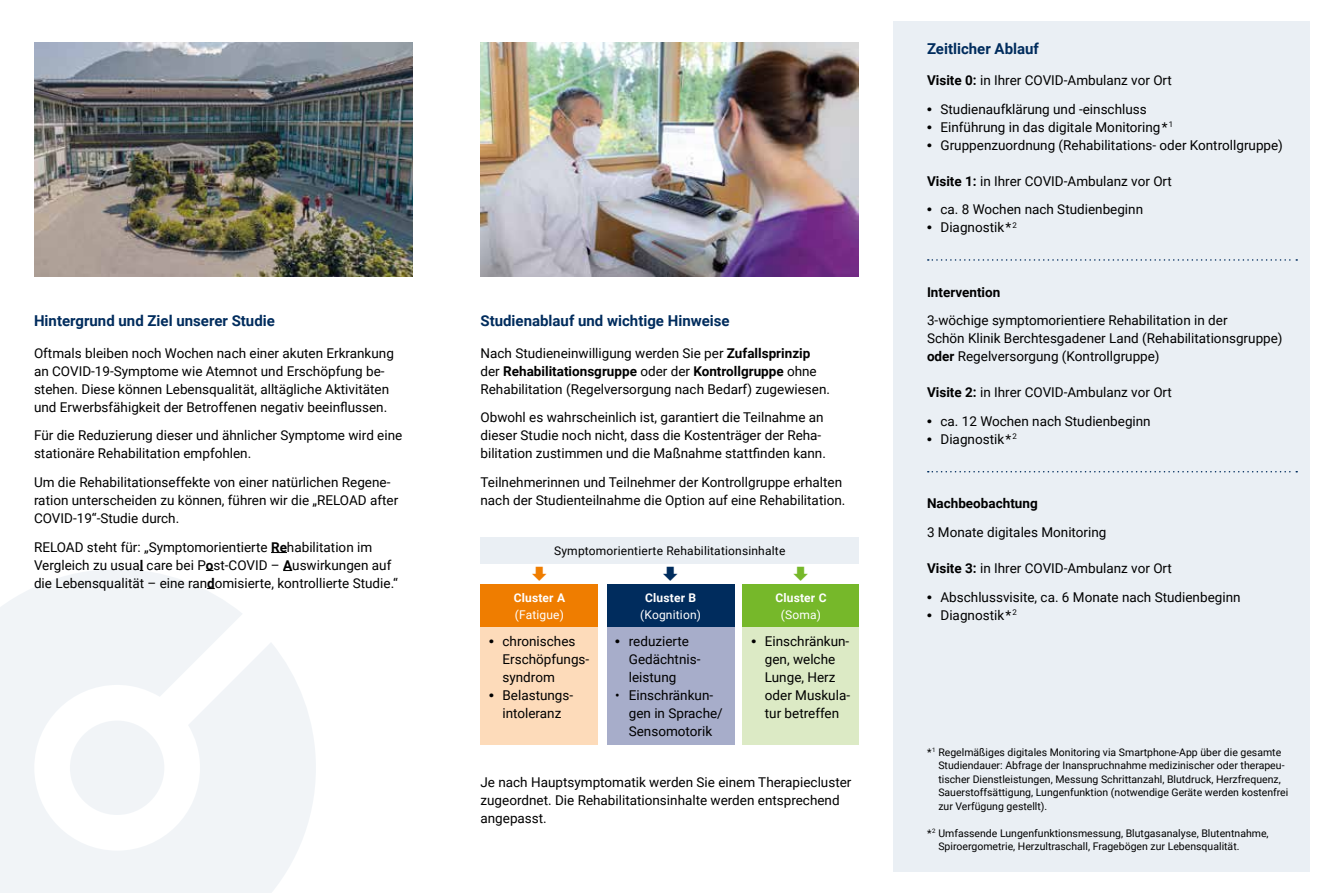
<style>
.page{position:relative;width:1331px;height:893px;background:#fff}
.page>*{position:absolute;margin:0;border:0;box-sizing:border-box;transform-origin:0 0}
.t1{font:700 15px "Roboto";color:#002c5d}
.t2{font:13.5px/18px "Roboto";color:#000}
.t3{font:700 13.5px "Roboto";color:#000}
.t4{font:12px "Roboto";letter-spacing:.015em;color:#000}
.t5{font:12px "Roboto";letter-spacing:.015em;color:#fff}
.t6{font:700 12px "Roboto";letter-spacing:.015em;color:#fff}
.t7{font:10.5px/13.5px "Roboto";color:#000}
.s1{font-weight:700}
.s2{font-family:"Arial";font-weight:700}
</style>
<div class="page">
<div style="left:893px;top:21px;width:417px;height:851px;background:#eaeff4"></div>
<svg style="left:0;top:569px;width:316px;height:324px;fill:#f1f4f7"></svg>
<div style="left:70px;top:721px;width:94px;height:94px;background:#f1f4f7;border-radius:50%"></div>
<svg style="left:928px;top:259px;width:369px;height:2px"></svg>
<svg style="left:928px;top:471px;width:369px;height:1px"></svg>
<svg style="left:271px;top:552px;width:16px;height:1px"></svg>
<img style="left:34px;top:43px;width:378px;height:233px">
<img style="left:480px;top:43px;width:379px;height:233px">
<div style="left:480px;top:537px;width:379px;height:26px;background:#eaeff4"></div>
<div style="left:480px;top:584px;width:118px;height:43px;background:#ef7d00"></div>
<div style="left:607px;top:584px;width:127px;height:43px;background:#002c5d"></div>
<div style="left:743px;top:584px;width:116px;height:43px;background:#76b82a"></div>
<div style="left:480px;top:627px;width:118px;height:118px;background:#fddbba"></div>
<div style="left:607px;top:627px;width:127px;height:118px;background:#a7adca"></div>
<div style="left:743px;top:627px;width:116px;height:118px;background:#dceac5"></div>
<p class="t1" style="left:34px;top:310px;width:242px">Hintergrund und Ziel unserer Studie</p>
<p class="t1" style="left:480px;top:310px;width:251px">Studienablauf und wichtige Hinweise</p>
<p class="t2" style="left:480px;top:343px;width:351px">Nach Studieneinwilligung werden Sie per <span class="s1">Zufallsprinzip </span>der <span class="s1">Rehabilitationsgruppe</span> oder der <span class="s1">Kontrollgruppe</span> ohne<br>Rehabilitation (Regelversorgung nach Bedarf) zugewiesen.</p>
<p class="t2" style="left:480px;top:408px;width:347px">Obwohl es wahrscheinlich ist, garantiert die Teilnahme an dieser Studie noch nicht, dass die Kostenträger der Reha&shy;bilitation zustimmen und die Maßnahme stattfinden kann.</p>
<p class="t2" style="left:480px;top:473px;width:366px">Teilnehmerinnen und Teilnehmer der Kontrollgruppe erhalten nach der Studienteilnahme die Option auf eine Rehabilitation.</p>
<p class="t2" style="left:34px;top:343px;width:361px">Oftmals bleiben noch Wochen nach einer akuten Erkrankung an COVID-19-Symptome wie Atemnot und Erschöpfung be&shy;stehen. Diese können Lebensqualität, alltägliche Aktivitäten und Erwerbsfähigkeit der Betroffenen negativ beeinflussen.</p>
<p class="t2" style="left:34px;top:426px;width:370px">Für die Reduzierung dieser und ähnlicher Symptome wird eine stationäre Rehabilitation empfohlen.</p>
<p class="t2" style="left:34px;top:473px;width:366px">Um die Rehabilitationseffekte von einer natürlichen Regene&shy;ration unterscheiden zu können, führen wir die „RELOAD after<br>COVID-19“-Studie durch.</p>
<p class="t2" style="left:34px;top:537px;width:365px">RELOAD steht für: „Symptomorientierte <span class="s1">Re</span>habilitation im<br>Vergleich zu usua<span class="s1">l</span> care bei P<span class="s1">o</span>st-COVID – <span class="s1">A</span>uswirkungen auf die Lebensqualität – eine ran<span class="s1">d</span>omisierte, kontrollierte Studie.“</p>
<p class="t4" style="left:554px;top:542px;width:233px">Symptomorientierte Rehabilitationsinhalte</p>
<p class="t6" style="left:514px;top:589px;width:53px">Cluster A</p>
<p class="t5" style="left:515px;top:606px;width:51px">(Fatigue)</p>
<p class="t6" style="left:645px;top:589px;width:52px">Cluster B</p>
<p class="t5" style="left:640px;top:606px;width:62px">(Kognition)</p>
<p class="t6" style="left:775px;top:589px;width:53px">Cluster C</p>
<p class="t5" style="left:781px;top:606px;width:42px">(Soma)</p>
<p class="t2" style="left:502px;top:632px;width:88px;text-indent:-14px"><span class="s2">•</span> chronisches<br>Erschöpfungs&shy;syndrom</p>
<p class="t2" style="left:489px;top:686px;width:86px;text-align:center"><span class="s2">•</span> Belastungs&shy;intoleranz</p>
<p class="t2" style="left:629px;top:632px;width:73px;text-indent:-14px"><span class="s2">•</span> reduzierte<br>Gedächtnis&shy;leistung</p>
<p class="t2" style="left:629px;top:686px;width:96px;text-indent:-14px">• Einschränkun&shy;gen in Sprache/<br>Sensomotorik</p>
<p class="t2" style="left:765px;top:632px;width:87px;text-indent:-14px"><span class="s2">•</span> Einschränkun&shy;gen, welche<br>Lunge, Herz oder Muskula&shy;tur betreffen</p>
<p class="t2" style="left:480px;top:772px;width:372px">Je nach Hauptsymptomatik werden Sie einem Therapiecluster zugeordnet. Die Rehabilitationsinhalte werden entsprechend angepasst.</p>
<p class="t1" style="left:927px;top:38px;width:113px">Zeitlicher Ablauf</p>
<p class="t2" style="left:927px;top:71px;width:246px"><span class="s1">Visite 0:</span> in Ihrer COVID-Ambulanz vor Ort</p>
<p class="t2" style="left:927px;top:99px;width:221px"><span class="s2">•</span> Studienaufklärung und -einschluss</p>
<p class="t2" style="left:927px;top:117px;width:248px"><span class="s2">•</span> Einführung in das digitale Monitoring*<sup>1</sup></p>
<p class="t2" style="left:927px;top:135px;width:357px"><span class="s2">•</span> Gruppenzuordnung (Rehabilitations- oder Kontrollgruppe)</p>
<p class="t2" style="left:927px;top:171px;width:246px"><span class="s1">Visite 1:</span> in Ihrer COVID-Ambulanz vor Ort</p>
<p class="t2" style="left:927px;top:200px;width:218px"><span class="s2">•</span> ca. 8 Wochen nach Studienbeginn</p>
<p class="t2" style="left:927px;top:218px;width:91px"><span class="s2">•</span> Diagnostik*<sup>2</sup></p>
<p class="t3" style="left:927px;top:282px;width:75px">Intervention</p>
<p class="t2" style="left:927px;top:311px;width:357px">3-wöchige symptomorientiere Rehabilitation in der<br>Schön Klinik Berchtesgadener Land (Rehabilitationsgruppe) <span class="s1">oder</span> Regelversorgung (Kontrollgruppe)</p>
<p class="t2" style="left:927px;top:383px;width:246px"><span class="s1">Visite 2:</span> in Ihrer COVID-Ambulanz vor Ort</p>
<p class="t2" style="left:927px;top:412px;width:225px"><span class="s2">•</span> ca. 12 Wochen nach Studienbeginn</p>
<p class="t2" style="left:927px;top:430px;width:91px"><span class="s2">•</span> Diagnostik*<sup>2</sup></p>
<p class="t3" style="left:927px;top:494px;width:112px">Nachbeobachtung</p>
<p class="t2" style="left:927px;top:523px;width:181px">3 Monate digitales Monitoring</p>
<p class="t2" style="left:927px;top:559px;width:246px"><span class="s1">Visite 3:</span> in Ihrer COVID-Ambulanz vor Ort</p>
<p class="t2" style="left:927px;top:587px;width:315px"><span class="s2">•</span> Abschlussvisite, ca. 6 Monate nach Studienbeginn</p>
<p class="t2" style="left:927px;top:605px;width:91px"><span class="s2">•</span> Diagnostik*<sup>2</sup></p>
<p class="t7" style="left:938px;top:745px;width:352px;text-indent:-11px">*<sup>1</sup> Regelmäßiges digitales Monitoring via Smartphone-App über die gesamte Studiendauer: Abfrage der Inanspruchnahme medizinischer oder therapeu&shy;tischer Dienstleistungen, Messung Schrittanzahl, Blutdruck, Herzfrequenz, Sauerstoffsättigung, Lungenfunktion (notwendige Geräte werden kostenfrei zur Verfügung gestellt).</p>
<p class="t7" style="left:938px;top:826px;width:332px;text-indent:-11px">*<sup>2</sup> Umfassende Lungenfunktionsmessung, Blutgasanalyse, Blutentnahme,<br>Spiroergometrie, Herzultraschall, Fragebögen zur Lebensqualität.</p>
</div>
